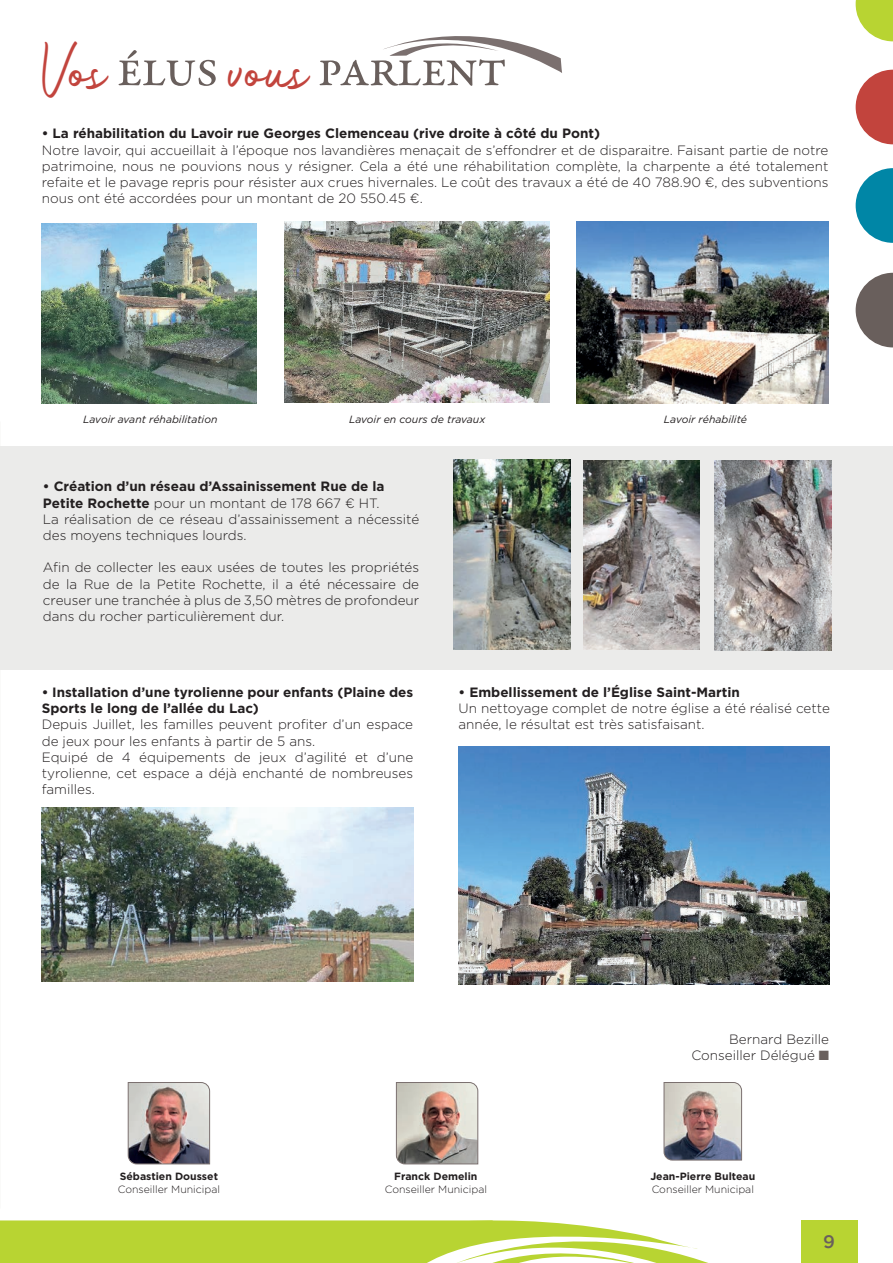
<style>
.page{position:relative;width:893px;height:1263px;background:#fff}
.page>*{position:absolute;margin:0;border:0;box-sizing:border-box;transform-origin:0 0}
.t1{font:54px "Garamond Premr Pro";letter-spacing:-.03em;color:#695f5c}
.t2{font:500 18px "Gotham";color:#695f5c}
.t3{font:300 13.5px/16.2px "Gotham";color:#231f20}
.t4{font:700 13.5px/16.2px "Gotham";color:#231f20}
.t5{font:italic 10.5px "Gotham";color:#231f20}
.t6{font:300 10.5px "Gotham";color:#231f20}
.t7{font:700 10.5px "Gotham";color:#231f20}
.s1{font-family:"Anantha Signature";font-size:39px;color:#c2443d}
.s2{font-weight:700}
.s3{color:#695f5c}
</style>
<div class="page">
<div style="left:0;top:446px;width:893px;height:224px;background:#ebebea"></div>
<img style="left:583px;top:460px;width:117px;height:190px">
<img style="left:453px;top:459px;width:117px;height:191px">
<img style="left:128px;top:1082px;width:82px;height:82px">
<img style="left:396px;top:1082px;width:82px;height:82px">
<img style="left:664px;top:1082px;width:78px;height:78px">
<img style="left:42px;top:223px;width:215px;height:181px">
<img style="left:284px;top:222px;width:265px;height:181px">
<img style="left:577px;top:221px;width:251px;height:183px">
<img style="left:714px;top:461px;width:117px;height:190px">
<img style="left:42px;top:807px;width:371px;height:174px">
<img style="left:459px;top:746px;width:371px;height:238px">
<div style="left:801px;top:1220px;width:56px;height:43px;background:#b8d432"></div>
<svg style="left:856px;top:0;width:37px;height:41px"></svg>
<svg style="left:856px;top:70px;width:37px;height:74px"></svg>
<svg style="left:856px;top:168px;width:37px;height:75px"></svg>
<svg style="left:856px;top:273px;width:37px;height:74px"></svg>
<svg style="left:0;top:1220px;width:708px;height:43px"></svg>
<svg style="left:383px;top:36px;width:179px;height:37px"></svg>
<h1 class="t1" style="left:43px;top:36px;width:466px"><span class="s1">Vos</span> élus <span class="s1">vous</span> parlent</h1>
<p class="t4" style="left:42px;top:125px;width:560px">• La réhabilitation du Lavoir rue Georges Clemenceau (rive droite à côté du Pont)</p>
<p class="t3" style="left:42px;top:141px;width:788px;text-align:justify">Notre lavoir, qui accueillait à l’époque nos lavandières menaçait de s’effondrer et de disparaitre. Faisant partie de notre patrimoine, nous ne pouvions nous y résigner. Cela a été une réhabilitation complète, la charpente a été totalement refaite et le pavage repris pour résister aux crues hivernales. Le coût des travaux a été de 40 788.90 €, des subventions nous ont été accordées pour un montant de 20 550.45 €.</p>
<p class="t5" style="left:83px;top:413px;width:136px">Lavoir avant réhabilitation</p>
<p class="t5" style="left:349px;top:413px;width:138px">Lavoir en cours de travaux</p>
<p class="t5" style="left:664px;top:413px;width:85px">Lavoir réhabilité</p>
<p class="t3" style="left:43px;top:478px;width:378px"><span class="s2">• Création d’un réseau d’Assainissement Rue de la Petite Rochette</span> pour un montant de 178 667 € HT.<br>La réalisation de ce réseau d’assainissement a nécessité des moyens techniques lourds.</p>
<p class="t3" style="left:43px;top:559px;width:378px;text-align:justify">Afin de collecter les eaux usées de toutes les propriétés de la Rue de la Petite Rochette, il a été nécessaire de creuser une tranchée à plus de 3,50 mètres de profondeur dans du rocher particulièrement dur.</p>
<p class="t4" style="left:42px;top:684px;width:373px">• Installation d’une tyrolienne pour enfants (Plaine des<br>Sports le long de l’allée du Lac)</p>
<p class="t3" style="left:42px;top:716px;width:373px">Depuis Juillet, les familles peuvent profiter d’un espace de jeux pour les enfants à partir de 5 ans.<br>Equipé de 4 équipements de jeux d’agilité et d’une tyrolienne, cet espace a déjà enchanté de nombreuses familles.</p>
<p class="t4" style="left:459px;top:684px;width:283px">• Embellissement de l’Église Saint-Martin</p>
<p class="t3" style="left:459px;top:700px;width:373px">Un nettoyage complet de notre église a été réalisé cette année, le résultat est très satisfaisant.</p>
<p class="t3" style="left:691px;top:1030px;width:139px;text-align:right">Bernard Bezille<br>Conseiller Délégué <span class="s3">■</span></p>
<p class="t7" style="left:120px;top:1169px;width:100px">Sébastien Dousset</p>
<p class="t6" style="left:118px;top:1182px;width:104px">Conseiller Municipal</p>
<p class="t7" style="left:394px;top:1169px;width:85px">Franck Demelin</p>
<p class="t6" style="left:385px;top:1182px;width:104px">Conseiller Municipal</p>
<p class="t7" style="left:650px;top:1169px;width:106px">Jean-Pierre Bulteau</p>
<p class="t6" style="left:652px;top:1182px;width:104px">Conseiller Municipal</p>
<h2 class="t2" style="left:823px;top:1232px;width:13px">9</h2>
</div>
